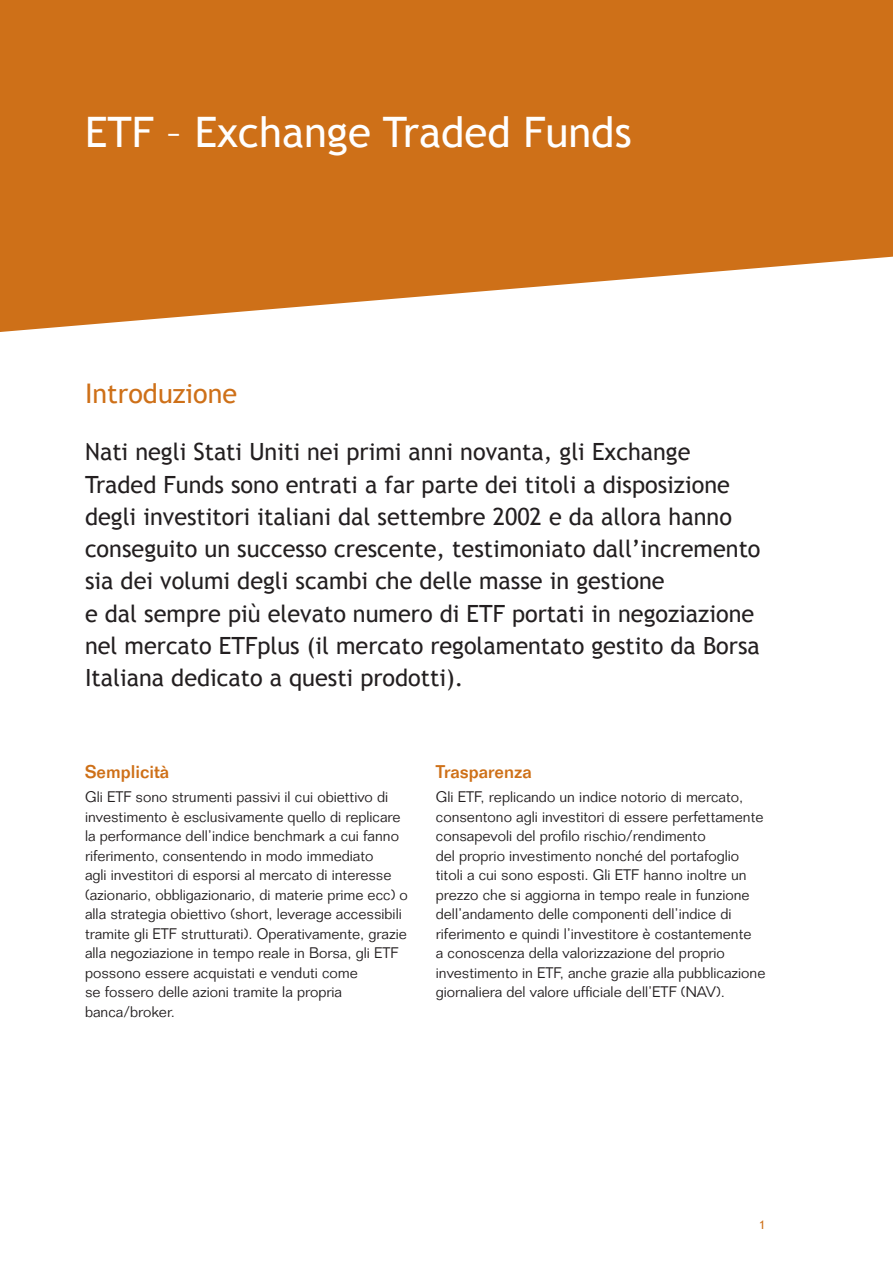
<style>
.page{position:relative;width:893px;height:1263px;background:#fff}
.page>*{position:absolute;margin:0;border:0;box-sizing:border-box;transform-origin:0 0}
.t1{font:42px "Trebuchet MS";color:#fff}
.t2{font:27px "Trebuchet MS";color:#ce7018}
.t3{font:23.7px/32.2px "Trebuchet MS";color:#231f20}
.t4{font:500 18px "Folio Std";color:#ce7018}
.t5{font:300 15px/19.5px "Folio Std";color:#231f20}
.t6{font:12px "Trebuchet MS";color:#ce7018}
</style>
<div class="page">
<svg style="left:0;top:0;width:893px;height:332px;background:#d38032"></svg>
<h1 class="t1" style="left:85px;top:107px;width:23px">ETF</h1>
<h1 class="t1" style="left:167px;top:107px;width:467px">– Exchange Traded Funds</h1>
<h2 class="t2" style="left:85px;top:377px;width:154px">I ntroduzione</h2>
<p class="t3" style="left:85px;top:436px;width:677px">Nati negli Stati Uniti nei primi anni novanta, gli Exchange Traded Funds sono entrati a far parte dei titoli a disposizione degli investitori italiani dal settembre 2002 e da allora hanno conseguito un successo crescente, testimoniato dall’incremento sia dei volumi degli scambi che delle masse in gestione<br>e dal sempre più elevato numero di ETF</p>
<h3 class="t3" style="left:85px;top:597px;width:676px;text-indent:427px">portati in negoziazione nel mercato ETFplus (il mercato regolamentato gestito da Borsa<br>I taliana dedicato a questi prodotti).</h3>
<p class="t4" style="left:85px;top:761px;width:86px">Semplicità</p>
<p class="t5" style="left:85px;top:787px;width:324px">Gli ETF sono strumenti passivi il cui obiettivo di investimento è esclusivamente quello di replicare la performance dell’indice benchmark a cui fanno riferimento, consentendo in modo immediato<br>agli investitori di esporsi al mercato di interesse (azionario, obbligazionario, di materie prime ecc) o alla strategia obiettivo (short, leverage accessibili tramite gli ETF strutturati). Operativamente, grazie alla negoziazione in tempo reale in Borsa, gli ETF possono essere acquistati e venduti come<br>se fossero delle azioni tramite la propria banca/broker.</p>
<p class="t4" style="left:436px;top:761px;width:98px">Trasparenza</p>
<p class="t5" style="left:436px;top:787px;width:331px">Gli ETF, replicando un indice notorio di mercato, consentono agli investitori di essere perfettamente consapevoli del profilo rischio/rendimento<br>del proprio investimento nonché del portafoglio titoli a cui sono esposti. Gli ETF hanno inoltre un prezzo che si aggiorna in tempo reale in funzione dell’andamento delle componenti dell’indice di riferimento e quindi l’investitore è costantemente<br>a conoscenza della valorizzazione del proprio investimento in ETF, anche grazie alla pubblicazione giornaliera del valore ufficiale dell’ETF (NAV).</p>
<p class="t6" style="left:759px;top:1218px;width:8px">1</p>
</div>
